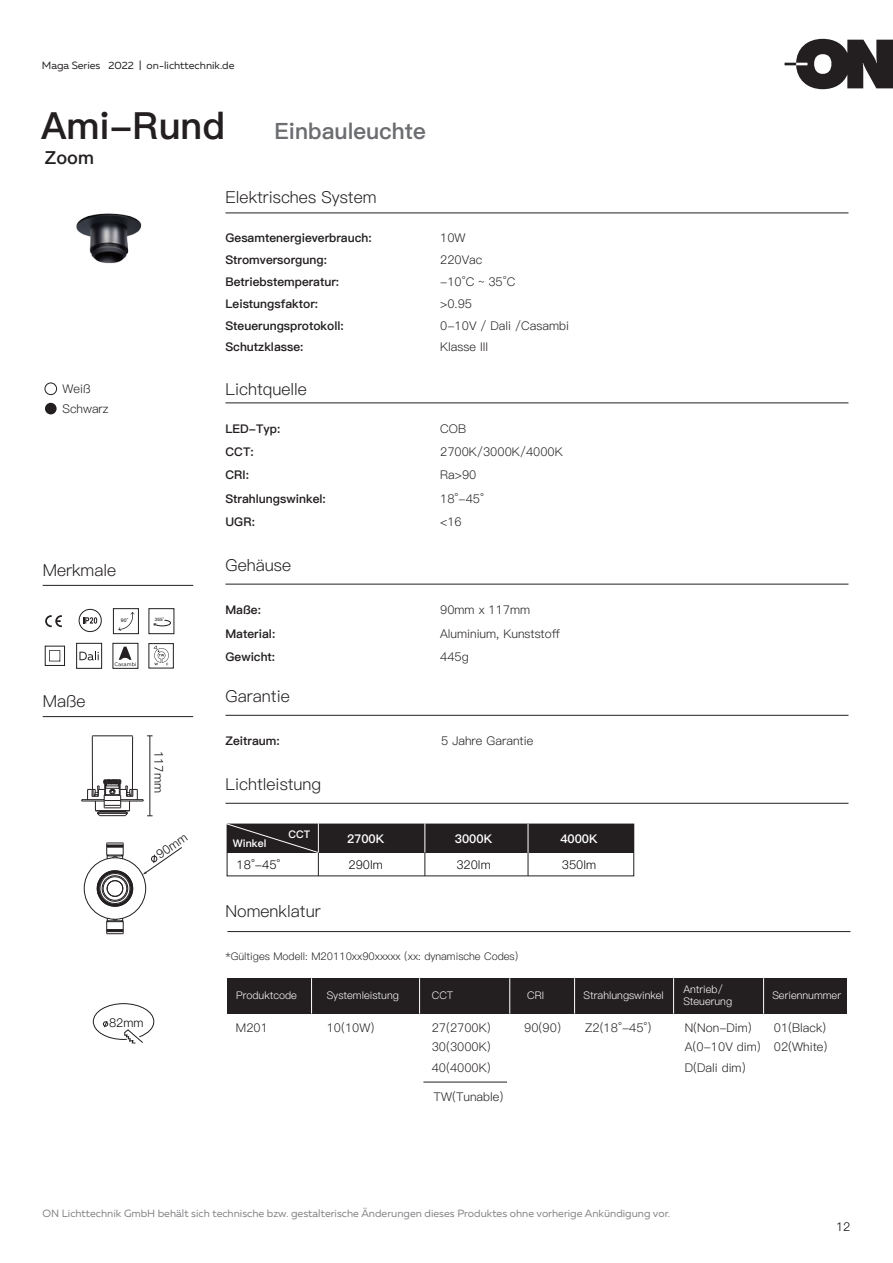
<style>
.page{position:relative;width:893px;height:1263px;background:#fff}
.page>*{position:absolute;margin:0;border:0;box-sizing:border-box;transform-origin:0 0}
.t1{font:37.5px "Ping Fang SC Heavy";color:#231f20}
.t2{font:22.5px "Ping Fang SC Heavy";color:#6c6d70}
.t3{font:18px "Ping Fang SC Heavy";color:#231f20}
.t4{font:16.5px "Ping Fang SC Regular";color:#231f20}
.t5{font:12px/23.4px "Ping Fang SC Regular";color:#231f20}
.t6{font:12px/23.4px "Ping Fang SC Heavy";color:#231f20}
.t7{font:12px "Ping Fang SC Regular";color:#030303}
.t8{font:12px "Ping Fang SC Heavy";color:#fff}
.t9{font:10.5px "Muller";color:#808285}
.t10{font:10.5px/12.6px "Ping Fang SC Regular";color:#fff}
.t11{font:10.5px "Ping Fang SC Regular";color:#231f20}
.t12{font:10.5px "Muller";color:#231f20}
.t13{font:10.5px "Ping Fang SC Heavy";color:#fff}
.t14{font:4.8px "Ping Fang SC Bold";color:#231f20}
.t15{font:4.35px "Ping Fang SC Bold";color:#231f20}
</style>
<div class="page">
<hr style="left:225px;top:213px;width:623px;height:1px;background:#231f20">
<hr style="left:225px;top:403px;width:623px;height:1px;background:#231f20">
<hr style="left:225px;top:584px;width:623px;height:1px;background:#231f20">
<hr style="left:225px;top:715px;width:623px;height:1px;background:#231f20">
<hr style="left:225px;top:803px;width:623px;height:1px;background:#231f20">
<hr style="left:227px;top:931px;width:623px;height:1px;background:#231f20">
<hr style="left:43px;top:585px;width:150px;height:1px;background:#231f20">
<hr style="left:43px;top:716px;width:150px;height:1px;background:#231f20">
<svg style="left:784px;top:39px;width:109px;height:50px"></svg>
<div style="left:227px;top:824px;width:407px;height:28px;background:#231f20"></div>
<div style="left:227px;top:824px;width:407px;height:52px;border:1px solid #231f20"></div>
<svg style="left:425px;top:823px;width:1px;height:53px"></svg>
<svg style="left:528px;top:824px;width:1px;height:52px"></svg>
<svg style="left:226px;top:823px;width:93px;height:53px"></svg>
<svg style="left:93px;top:1003px;width:61px;height:40px"></svg>
<svg style="left:143px;top:847px;width:39px;height:28px"></svg>
<hr style="left:150px;top:736px;width:1px;height:79px;background:#231f20">
<hr style="left:92px;top:736px;width:1px;height:53px;background:#231f20">
<hr style="left:132px;top:736px;width:1px;height:53px;background:#231f20">
<hr style="left:93px;top:735px;width:39px;height:1px;background:#231f20">
<svg style="left:81px;top:779px;width:72px;height:37px"></svg>
<svg style="left:97px;top:870px;width:36px;height:37px"></svg>
<svg style="left:106px;top:842px;width:18px;height:16px"></svg>
<svg style="left:106px;top:918px;width:18px;height:16px"></svg>
<div style="left:84px;top:857px;width:62px;height:62px;border:1px solid #231f20;border-radius:50%"></div>
<svg style="left:45px;top:615px;width:17px;height:12px"></svg>
<svg style="left:83px;top:617px;width:14px;height:7px"></svg>
<div style="left:79px;top:609px;width:23px;height:23px;border:1px solid #231f20;border-radius:50%"></div>
<svg style="left:49px;top:650px;width:11px;height:11px"></svg>
<div style="left:45px;top:646px;width:20px;height:20px;border:1px solid #231f20"></div>
<div style="left:113px;top:608px;width:26px;height:26px;border:1px solid #231f20"></div>
<svg style="left:118px;top:612px;width:17px;height:19px"></svg>
<div style="left:149px;top:608px;width:25px;height:26px;border:1px solid #231f20"></div>
<svg style="left:153px;top:619px;width:18px;height:8px"></svg>
<img style="left:76px;top:213px;width:66px;height:51px">
<div style="left:45px;top:383px;width:12px;height:12px;border:1px solid #231f20;border-radius:50%"></div>
<div style="left:45px;top:403px;width:12px;height:11px;background:#231f20;border-radius:50%"></div>
<div style="left:228px;top:978px;width:619px;height:36px;background:#231f20"></div>
<hr style="left:311px;top:978px;width:1px;height:36px;background:#fff">
<hr style="left:419px;top:978px;width:1px;height:36px;background:#fff">
<hr style="left:509px;top:978px;width:1px;height:36px;background:#fff">
<hr style="left:574px;top:978px;width:1px;height:36px;background:#fff">
<hr style="left:673px;top:978px;width:1px;height:36px;background:#fff">
<hr style="left:763px;top:978px;width:1px;height:36px;background:#fff">
<svg style="left:115px;top:647px;width:21px;height:19px"></svg>
<div style="left:76px;top:643px;width:26px;height:25px;border:1px solid #231f20"></div>
<svg style="left:79px;top:651px;width:20px;height:9px"></svg>
<hr style="left:423px;top:1082px;width:84px;height:1px;background:#231f20">
<div style="left:149px;top:643px;width:25px;height:25px;border:1px solid #231f20"></div>
<svg style="left:154px;top:646px;width:15px;height:19px"></svg>
<p class="t12" style="left:42px;top:58px;width:194px">Maga Series 2022 | on-lichttechnik.de</p>
<h1 class="t1" style="left:41px;top:103px;width:185px">Ami-Rund</h1>
<h3 class="t3" style="left:45px;top:146px;width:51px">Zoom</h3>
<h2 class="t2" style="left:274px;top:117px;width:153px">Einbauleuchte</h2>
<p class="t5" style="left:63px;top:379px;width:48px;line-height:19.8px">Weiß<br>Schwarz</p>
<h3 class="t4" style="left:43px;top:560px;width:75px">Merkmale</h3>
<h3 class="t4" style="left:225px;top:188px;width:153px">Elektrisches System</h3>
<p class="t6" style="left:225px;top:227px;width:148px;line-height:21.9px">Gesamtenergieverbrauch:<br>Stromversorgung:<br>Betriebstemperatur:<br>Leistungsfaktor:<br>Steuerungsprotokoll:<br>Schutzklasse:</p>
<h3 class="t4" style="left:225px;top:379px;width:83px">Lichtquelle</h3>
<p class="t6" style="left:225px;top:417px;width:102px">LED-Typ:<br>CCT:<br>CRI:<br>Strahlungswinkel:<br>UGR:</p>
<h3 class="t4" style="left:225px;top:555px;width:67px">Gehäuse</h3>
<p class="t5" style="left:440px;top:227px;width:130px;line-height:21.9px">10W<br>220Vac<br>-10°C ~ 35°C<br>&gt;0.95<br>0-10V / Dali /Casambi<br>Klasse III</p>
<p class="t5" style="left:440px;top:417px;width:124px">COB<br>2700K/3000K/4000K<br>Ra&gt;90<br>18°-45°<br>&lt;16</p>
<h3 class="t4" style="left:43px;top:691px;width:44px">Maße</h3>
<p class="t14" style="left:121px;top:617px;width:9px">90°</p>
<p class="t15" style="left:155px;top:617px;width:11px">355°</p>
<p class="t7" style="left:166px;top:751px;width:43px;rotate:90deg">117mm</p>
<p class="t7" style="left:153px;top:849px;width:36px;rotate:-33deg">90mm</p>
<p class="t7" style="left:109px;top:1015px;width:36px">82mm</p>
<p class="t6" style="left:225px;top:598px;width:51px">Maße:<br>Material:<br>Gewicht:</p>
<p class="t5" style="left:440px;top:598px;width:121px">90mm x 117mm<br>Aluminium, Kunststoff<br>445g</p>
<h3 class="t4" style="left:225px;top:686px;width:66px">Garantie</h3>
<p class="t6" style="left:225px;top:729px;width:56px">Zeitraum:</p>
<p class="t5" style="left:441px;top:729px;width:94px">5 Jahre Garantie</p>
<h3 class="t4" style="left:225px;top:774px;width:97px">Lichtleistung</h3>
<p class="t13" style="left:233px;top:837px;width:35px">Winkel</p>
<p class="t13" style="left:289px;top:828px;width:23px">CCT</p>
<p class="t8" style="left:347px;top:832px;width:39px">2700K</p>
<p class="t8" style="left:455px;top:832px;width:39px">3000K</p>
<p class="t8" style="left:560px;top:832px;width:39px">4000K</p>
<p class="t7" style="left:237px;top:858px;width:45px">18°-45°</p>
<p class="t7" style="left:562px;top:858px;width:36px">350lm</p>
<p class="t7" style="left:349px;top:858px;width:36px">290lm</p>
<p class="t7" style="left:456px;top:858px;width:36px">320lm</p>
<h3 class="t4" style="left:225px;top:901px;width:97px">Nomenklatur</h3>
<p class="t11" style="left:225px;top:950px;width:294px">*Gültiges Modell: M20110xx90xxxxx (xx: dynamische Codes)</p>
<p class="t10" style="left:236px;top:989px;width:62px">Produktcode</p>
<p class="t10" style="left:327px;top:989px;width:74px">Systemleistung</p>
<p class="t10" style="left:432px;top:989px;width:23px">CCT</p>
<p class="t10" style="left:527px;top:989px;width:18px">CRI</p>
<p class="t10" style="left:584px;top:989px;width:82px">Strahlungswinkel</p>
<p class="t10" style="left:683px;top:982px;width:50px">Antrieb/<br>Steuerung</p>
<p class="t10" style="left:772px;top:989px;width:70px">Seriennummer</p>
<p class="t5" style="left:236px;top:1016px;width:34px">M201</p>
<p class="t5" style="left:327px;top:1016px;width:49px">10(10W)</p>
<p class="t5" style="left:524px;top:1016px;width:38px">90(90)</p>
<p class="t5" style="left:585px;top:1016px;width:68px">Z2(18°-45°)</p>
<p class="t5" style="left:774px;top:1018px;width:55px;line-height:19px">01(Black)<br>02(White)</p>
<p class="t5" style="left:685px;top:1018px;width:78px;line-height:19px">N(Non-Dim)<br>A(0-10V dim)</p>
<p class="t5" style="left:685px;top:1056px;width:62px">D(Dali dim)</p>
<p class="t5" style="left:432px;top:1018px;width:61px;line-height:19px">27(2700K)<br>30(3000K)</p>
<p class="t5" style="left:432px;top:1056px;width:61px">40(4000K)</p>
<p class="t5" style="left:434px;top:1085px;width:71px">TW(Tunable)</p>
<p class="t9" style="left:43px;top:1207px;width:629px">ON Lichttechnik GmbH behält sich technische bzw. gestalterische Änderungen dieses Produktes ohne vorherige Ankündigung vor.</p>
<p class="t7" style="left:836px;top:1219px;width:16px">12</p>
</div>
